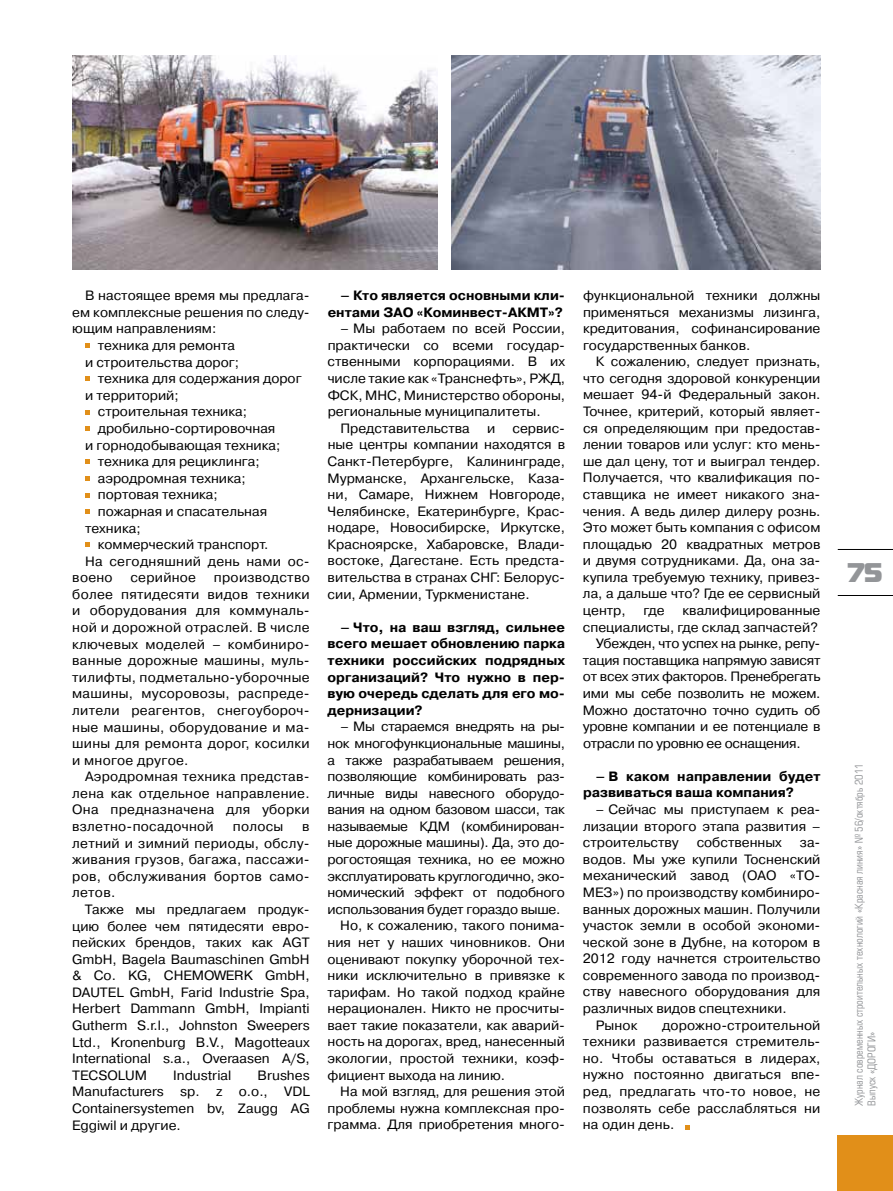
<style>
.page{position:relative;width:893px;height:1191px;background:#fff}
.page>*{position:absolute;margin:0;border:0;box-sizing:border-box;transform-origin:0 0}
.t1{font:27px "Magistral Black C";color:#939598}
.t2{font:13.5px/16.6px "Pragmatica C";color:#000;text-align:justify}
.t3{font:13.5px "Pragmatica C";letter-spacing:-.02em;color:#000}
.t4{font:700 13.5px/16.6px "Pragmatica C";color:#000;text-align:right}
.t5{font:13.5px "Pragmatica C";letter-spacing:.02em;color:#000}
.t6{font:10.5px/12.6px "Europe Cond";color:#939598}
</style>
<div class="page">
<div style="left:838px;top:1135px;width:55px;height:56px;background:#e18f19"></div>
<hr style="left:838px;top:595px;width:55px;height:1px;background:#000">
<hr style="left:838px;top:549px;width:55px;height:1px;background:#000">
<svg style="left:85px;top:343px;width:5px;height:5px"></svg>
<svg style="left:85px;top:376px;width:5px;height:5px"></svg>
<svg style="left:85px;top:410px;width:5px;height:4px"></svg>
<svg style="left:85px;top:426px;width:5px;height:5px"></svg>
<svg style="left:85px;top:459px;width:5px;height:5px"></svg>
<svg style="left:85px;top:476px;width:5px;height:5px"></svg>
<svg style="left:85px;top:493px;width:5px;height:4px"></svg>
<svg style="left:85px;top:509px;width:5px;height:5px"></svg>
<svg style="left:85px;top:542px;width:5px;height:5px"></svg>
<svg style="left:685px;top:1125px;width:4px;height:4px"></svg>
<img style="left:72px;top:55px;width:365px;height:214px">
<img style="left:452px;top:55px;width:369px;height:214px">
<p class="t2" style="left:85px;top:287px;width:226px">В настоящее время мы предлага-</p>
<p class="t2" style="left:72px;top:304px;width:239px">ем комплексные решения по следу-</p>
<p class="t2" style="left:72px;top:320px;width:146px">ющим направлениям:</p>
<p class="t2" style="left:98px;top:337px;width:139px">техника для ремонта</p>
<p class="t2" style="left:85px;top:354px;width:156px">и строительства дорог;</p>
<p class="t2" style="left:98px;top:370px;width:205px">техника для содержания дорог</p>
<p class="t2" style="left:85px;top:387px;width:95px">и территорий;</p>
<p class="t2" style="left:98px;top:403px;width:151px">строительная техника;</p>
<p class="t2" style="left:98px;top:420px;width:179px">дробильно-сортировочная</p>
<p class="t2" style="left:85px;top:437px;width:197px">и горнодобывающая техника;</p>
<p class="t2" style="left:98px;top:453px;width:164px">техника для рециклинга;</p>
<p class="t2" style="left:98px;top:470px;width:149px">аэродромная техника;</p>
<p class="t2" style="left:98px;top:486px;width:122px">портовая техника;</p>
<p class="t2" style="left:98px;top:503px;width:171px">пожарная и спасательная</p>
<p class="t2" style="left:85px;top:519px;width:57px">техника;</p>
<p class="t2" style="left:98px;top:536px;width:172px">коммерческий транспорт.</p>
<p class="t5" style="left:85px;top:553px;width:226px">На сегодняшний день нами ос-</p>
<p class="t2" style="left:72px;top:569px;width:42px">воено</p>
<p class="t5" style="left:130px;top:570px;width:67px">серийное</p>
<p class="t2" style="left:72px;top:569px;width:239px;text-indent:142px">производство более пятидесяти видов техники и оборудования для коммуналь&shy;ной и дорожной отраслей. В числе ключевых моделей – комбиниро&shy;ванные дорожные машины, муль&shy;тилифты, подметально-уборочные машины, мусоровозы, распреде&shy;лители реагентов, снегоубороч&shy;ные машины, оборудование и ма&shy;шины для ремонта дорог, косилки и многое другое.</p>
<p class="t2" style="left:72px;top:768px;width:239px;text-indent:13px">Аэродромная техника представ&shy;лена как отдельное направление.<br>Она предназначена для уборки взлетно-посадочной</p>
<p class="t2" style="left:233px;top:818px;width:52px">полосы</p>
<p class="t2" style="left:72px;top:818px;width:239px;text-indent:230px">в летний и зимний периоды, обслу&shy;живания грузов, багажа, пассажи&shy;ров, обслуживания бортов само&shy;летов.</p>
<p class="t2" style="left:72px;top:901px;width:239px;text-indent:13px">Также мы предлагаем продук&shy;цию более чем пятидесяти евро&shy;пейских брендов, таких как AGT GmbH, Bagela Baumaschinen GmbH &amp; Co. KG, CHEMOWERK GmbH, DAUTEL GmbH, Farid Industrie Spa, Herbert Dammann GmbH, Impianti Gutherm S.r.l., Johnston Sweepers Ltd., Kronenburg B.V., Magotteaux International s.a., Overaasen A/S, TECSOLUM</p>
<p class="t2" style="left:72px;top:1067px;width:239px;text-indent:185px">Brushes Manufacturers sp. z o.o., VDL Containersystemen bv, Zaugg AG Eggiwil и другие.</p>
<p class="t2" style="left:173px;top:1067px;width:60px">Industrial</p>
<p class="t4" style="left:328px;top:287px;width:239px">– Кто является основными кли&shy;ентами ЗАО «Коминвест-АКМТ»?</p>
<p class="t2" style="left:340px;top:320px;width:226px">– Мы работаем по всей России,</p>
<p class="t2" style="left:328px;top:337px;width:239px">практически со всеми государ-</p>
<p class="t2" style="left:328px;top:353px;width:239px">ственными корпорациями. В их</p>
<p class="t2" style="left:328px;top:370px;width:239px">числе такие как «Транснефть», РЖД,</p>
<p class="t2" style="left:328px;top:387px;width:239px">ФСК, МНС, Министерство обороны,</p>
<p class="t2" style="left:328px;top:403px;width:214px">региональные муниципалитеты.</p>
<p class="t2" style="left:340px;top:420px;width:131px">Представительства</p>
<p class="t2" style="left:487px;top:420px;width:10px">и</p>
<p class="t2" style="left:328px;top:420px;width:239px;text-indent:185px">сервис&shy;ные центры компании находятся в Санкт-Петербурге, Калининграде, Мурманске, Архангельске, Каза&shy;ни, Самаре, Нижнем Новгороде, Челябинске, Екатеринбурге, Крас&shy;нодаре, Новосибирске, Иркутске, Красноярске, Хабаровске, Влади&shy;востоке, Дагестане. Есть предста&shy;вительства в странах СНГ: Белорус&shy;сии, Армении, Туркменистане.</p>
<p class="t4" style="left:328px;top:619px;width:239px;text-align:justify;text-indent:13px">– Что, на ваш взгляд, сильнее всего мешает обновлению парка техники российских подрядных организаций? Что нужно в пер&shy;вую очередь сделать для его мо&shy;дернизации?</p>
<p class="t3" style="left:340px;top:719px;width:226px">– Мы стараемся внедрять на ры-</p>
<p class="t3" style="left:328px;top:735px;width:239px">нок многофункциональные машины,</p>
<p class="t3" style="left:328px;top:752px;width:239px">а также разрабатываем решения,</p>
<p class="t3" style="left:328px;top:769px;width:239px">позволяющие комбинировать раз-</p>
<p class="t3" style="left:328px;top:785px;width:239px">личные виды навесного оборудо-</p>
<p class="t3" style="left:328px;top:802px;width:239px">вания на одном базовом шасси, так</p>
<p class="t3" style="left:328px;top:818px;width:239px">называемые КДМ (комбинирован-</p>
<p class="t3" style="left:328px;top:835px;width:239px">ные дорожные машины). Да, это до-</p>
<p class="t3" style="left:328px;top:852px;width:239px">рогостоящая техника, но ее можно</p>
<p class="t3" style="left:328px;top:868px;width:239px">эксплуатировать круглогодично, эко-</p>
<p class="t3" style="left:328px;top:885px;width:239px">номический эффект от подобного</p>
<p class="t3" style="left:328px;top:901px;width:234px">использования будет гораздо выше.</p>
<p class="t2" style="left:340px;top:917px;width:226px">Но, к сожалению, такого понима-</p>
<p class="t2" style="left:328px;top:934px;width:239px">ния нет у наших чиновников. Они</p>
<p class="t2" style="left:327px;top:950px;width:239px">оценивают покупку уборочной тех-</p>
<p class="t2" style="left:327px;top:967px;width:239px">ники исключительно в привязке к</p>
<p class="t2" style="left:327px;top:983px;width:239px">тарифам. Но такой подход крайне</p>
<p class="t2" style="left:327px;top:1000px;width:239px">нерационален. Никто не просчиты-</p>
<p class="t2" style="left:327px;top:1017px;width:239px">вает такие показатели, как аварий-</p>
<p class="t2" style="left:328px;top:1033px;width:239px">ность на дорогах, вред, нанесенный</p>
<p class="t2" style="left:328px;top:1050px;width:239px">экологии, простой техники, коэф-</p>
<p class="t2" style="left:327px;top:1066px;width:179px">фициент выхода на линию.</p>
<p class="t2" style="left:340px;top:1083px;width:226px">На мой взгляд, для решения этой</p>
<p class="t2" style="left:328px;top:1099px;width:239px">проблемы нужна комплексная про-</p>
<p class="t2" style="left:328px;top:1116px;width:239px">грамма. Для приобретения много-</p>
<p class="t2" style="left:583px;top:287px;width:239px">функциональной техники должны применяться механизмы лизинга, кредитования, софинансирование государственных банков.</p>
<p class="t2" style="left:583px;top:353px;width:239px;text-indent:13px">К сожалению, следует признать, что сегодня здоровой конкуренции мешает 94-й Федеральный закон.<br>Точнее, критерий, который являет&shy;ся определяющим при предостав&shy;лении товаров или услуг: кто мень&shy;ше дал цену, тот и выиграл тендер.<br>Получается, что квалификация по&shy;ставщика не имеет никакого зна&shy;чения. А ведь дилер дилеру рознь.<br>Это может быть компания с офисом площадью 20 квадратных метров и двумя сотрудниками. Да, она за&shy;купила требуемую технику, привез&shy;ла, а дальше что? Где ее сервисный центр,</p>
<p class="t2" style="left:643px;top:602px;width:23px">где</p>
<p class="t2" style="left:682px;top:602px;width:139px">квалифицированные</p>
<p class="t2" style="left:583px;top:618px;width:236px">специалисты, где склад запчастей?</p>
<p class="t3" style="left:596px;top:636px;width:226px">Убежден, что успех на рынке, репу-</p>
<p class="t3" style="left:583px;top:652px;width:239px">тация поставщика напрямую зависят</p>
<p class="t3" style="left:583px;top:669px;width:239px">от всех этих факторов. Пренебрегать</p>
<p class="t3" style="left:583px;top:686px;width:239px">ими мы себе позволить не можем.</p>
<p class="t3" style="left:583px;top:702px;width:239px">Можно достаточно точно судить об</p>
<p class="t3" style="left:583px;top:719px;width:239px">уровне компании и ее потенциале в</p>
<p class="t3" style="left:583px;top:735px;width:219px">отрасли по уровню ее оснащения.</p>
<p class="t4" style="left:583px;top:768px;width:239px;text-align:left;text-indent:13px">– В каком направлении будет развиваться ваша компания?</p>
<p class="t2" style="left:583px;top:801px;width:239px;text-indent:13px">– Сейчас мы приступаем к реа&shy;лизации второго этапа развития – строительству</p>
<p class="t2" style="left:697px;top:834px;width:87px">собственных</p>
<p class="t2" style="left:800px;top:834px;width:22px">за-</p>
<p class="t2" style="left:583px;top:851px;width:239px">водов. Мы уже купили Тосненский</p>
<p class="t2" style="left:583px;top:867px;width:239px">механический завод (ОАО «ТО-</p>
<p class="t2" style="left:583px;top:884px;width:239px">МЕЗ») по производству комбиниро-</p>
<p class="t2" style="left:583px;top:900px;width:239px">ванных дорожных машин. Получили</p>
<p class="t2" style="left:583px;top:917px;width:239px">участок земли в особой экономи-</p>
<p class="t2" style="left:583px;top:933px;width:239px">ческой зоне в Дубне, на котором в</p>
<p class="t2" style="left:583px;top:950px;width:239px">2012 году начнется строительство</p>
<p class="t2" style="left:583px;top:967px;width:239px">современного завода по производ-</p>
<p class="t2" style="left:583px;top:983px;width:239px">ству навесного оборудования для</p>
<p class="t2" style="left:583px;top:1000px;width:205px">различных видов спецтехники.</p>
<p class="t2" style="left:596px;top:1016px;width:43px">Рынок</p>
<p class="t2" style="left:583px;top:1016px;width:239px;text-indent:79px">дорожно-строительной техники развивается стремитель&shy;но. Чтобы оставаться в лидерах, нужно постоянно двигаться впе&shy;ред, предлагать что-то новое, не позволять себе расслабляться ни на один день.</p>
<h1 class="t1" style="left:848px;top:555px;width:36px">75</h1>
<p class="t6" style="left:852px;top:1105px;width:344px;rotate:-90deg">Журнал современных строительных технологий «Красная линия» № 56/октябрь 2011<br>Выпуск «ДОРОГИ»</p>
</div>
